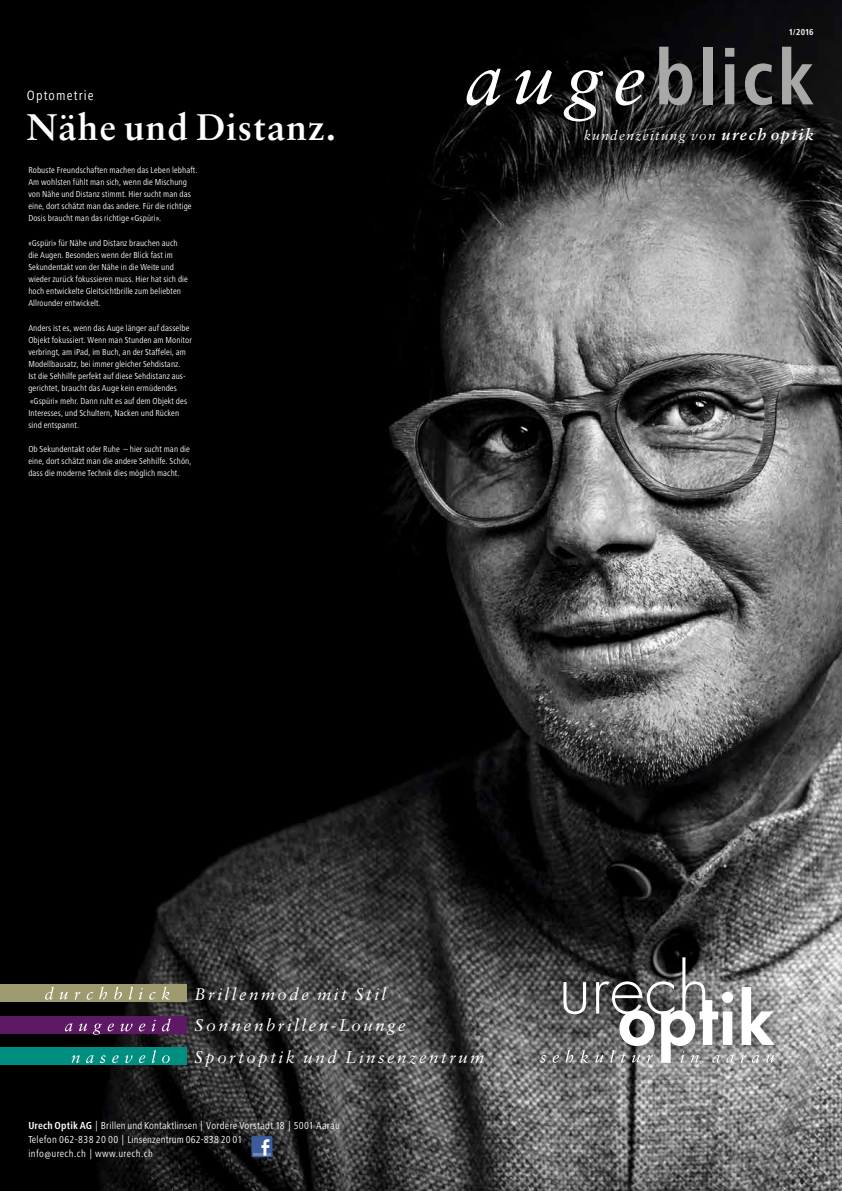
<style>
.page{position:relative;width:842px;height:1191px;background:#fff}
.page>*{position:absolute;margin:0;border:0;box-sizing:border-box;transform-origin:0 0}
.t1{font:700 condensed 80px "Frutiger Next LT";letter-spacing:.035em;color:#a8a8a7}
.t2{font:700 37px "Sabon LT";letter-spacing:.03em;color:#fff}
.t3{font:italic 16.9px/31.5px "Sabon LT";letter-spacing:.15em;color:#fff}
.t4{font:condensed 14px "Frutiger Next LT";letter-spacing:.08em;color:#fff}
.t5{font:italic 13.5px "Sabon LT";letter-spacing:.1em;color:#fff}
.t6{font:condensed 10.5px/14px "Frutiger Next LT";letter-spacing:.02em;color:#fff}
.t7{font:condensed 9px/12.2px "Frutiger Next LT";letter-spacing:.01em;color:#fff}
.t8{font:700 condensed 9px "Frutiger Next LT";color:#fff}
.s1{font-family:"Sabon LT";font-weight:400;font-style:italic;font-stretch:normal;font-size:75px;color:#fff}
.s2{font-weight:700;font-size:16px}
.s3{font-weight:700}
</style>
<div class="page">
<img style="left:0;top:0;width:842px;height:1191px">
<div style="left:251px;top:1136px;width:21px;height:21px;background:#3c5c9c"></div>
<hr style="left:253px;top:1152px;width:18px;height:3px;background:#6f86b6">
<svg style="left:261px;top:1139px;width:8px;height:16px"></svg>
<div style="left:0;top:984px;width:187px;height:17px;background:#9d9a6f"></div>
<svg style="left:45px;top:986px;width:9px;height:13px"></svg>
<svg style="left:60px;top:991px;width:8px;height:8px"></svg>
<svg style="left:74px;top:992px;width:6px;height:7px"></svg>
<svg style="left:87px;top:992px;width:6px;height:7px"></svg>
<svg style="left:99px;top:986px;width:8px;height:13px"></svg>
<svg style="left:114px;top:986px;width:8px;height:13px"></svg>
<svg style="left:129px;top:986px;width:4px;height:13px"></svg>
<svg style="left:139px;top:988px;width:4px;height:11px"></svg>
<svg style="left:149px;top:991px;width:7px;height:8px"></svg>
<svg style="left:162px;top:986px;width:8px;height:13px"></svg>
<div style="left:0;top:1015px;width:187px;height:18px;background:#5e1964"></div>
<svg style="left:65px;top:1023px;width:7px;height:8px"></svg>
<svg style="left:79px;top:1023px;width:8px;height:8px"></svg>
<svg style="left:93px;top:1023px;width:9px;height:12px"></svg>
<svg style="left:108px;top:1023px;width:6px;height:8px"></svg>
<svg style="left:120px;top:1023px;width:13px;height:8px"></svg>
<svg style="left:139px;top:1023px;width:6px;height:8px"></svg>
<svg style="left:152px;top:1019px;width:4px;height:12px"></svg>
<svg style="left:162px;top:1018px;width:9px;height:13px"></svg>
<div style="left:0;top:1047px;width:187px;height:18px;background:#008e80"></div>
<svg style="left:72px;top:1055px;width:8px;height:7px"></svg>
<svg style="left:86px;top:1055px;width:8px;height:8px"></svg>
<svg style="left:100px;top:1055px;width:5px;height:8px"></svg>
<svg style="left:112px;top:1055px;width:7px;height:8px"></svg>
<svg style="left:125px;top:1055px;width:8px;height:8px"></svg>
<svg style="left:139px;top:1055px;width:6px;height:8px"></svg>
<svg style="left:152px;top:1050px;width:4px;height:13px"></svg>
<svg style="left:162px;top:1055px;width:8px;height:8px"></svg>
<div style="left:526px;top:942px;width:267px;height:141px;background:#000;opacity:.7"></div>
<svg style="left:563px;top:982px;width:23px;height:32px"></svg>
<svg style="left:741px;top:987px;width:34px;height:58px"></svg>
<svg style="left:540px;top:1055px;width:6px;height:7px"></svg>
<svg style="left:553px;top:1055px;width:6px;height:7px"></svg>
<svg style="left:565px;top:1050px;width:8px;height:12px"></svg>
<svg style="left:580px;top:1050px;width:8px;height:12px"></svg>
<svg style="left:595px;top:957px;width:139px;height:105px"></svg>
<svg style="left:740px;top:1055px;width:6px;height:7px"></svg>
<svg style="left:752px;top:1054px;width:7px;height:8px"></svg>
<svg style="left:766px;top:1055px;width:8px;height:7px"></svg>
<h3 class="t4" style="left:27px;top:87px;width:68px">Optometrie</h3>
<h2 class="t2" style="left:27px;top:104px;width:310px">Nähe und Distanz.</h2>
<p class="t7" style="left:28px;top:164px;width:171px">Robuste Freundschaften machen das Leben lebhaft.<br>Am wohlsten fühlt man sich, wenn die Mischung von Nähe und Distanz stimmt. Hier sucht man das eine, dort schätzt man das andere. Für die richtige Dosis braucht man das richtige «Gspüri».</p>
<p class="t7" style="left:28px;top:236px;width:161px">«Gspüri» für Nähe und Distanz brauchen auch die Augen. Besonders wenn der Blick fast im Sekundentakt von der Nähe in die Weite und wieder zurück fokussieren muss. Hier hat sich die hoch entwickelte Gleitsichtbrille zum beliebten Allrounder entwickelt.</p>
<p class="t7" style="left:28px;top:321px;width:165px">Anders ist es, wenn das Auge länger auf dasselbe Objekt fokussiert. Wenn man Stunden am Monitor verbringt, am iPad, im Buch, an der Staffelei, am Modellbausatz, bei immer gleicher Sehdistanz.<br>Ist die Sehhilfe perfekt auf diese Sehdistanz aus&shy;gerichtet, braucht das Auge kein ermüdendes «Gspüri» mehr. Dann ruht es auf dem Objekt des Interesses, und Schultern, Nacken und Rücken sind entspannt.</p>
<p class="t7" style="left:28px;top:443px;width:165px">Ob Sekundentakt oder Ruhe – hier sucht man die eine, dort schätzt man die andere Sehhilfe. Schön, dass die moderne Technik dies möglich macht.</p>
<p class="t8" style="left:789px;top:27px;width:26px">1/2016</p>
<h1 class="t1" style="left:466px;top:33px;width:350px"><span class="s1">auge</span>blick</h1>
<h3 class="t5" style="left:584px;top:127px;width:231px">kundenzeitung von <span class="s2">urech optik</span></h3>
<h3 class="t3" style="left:194px;top:978px;width:291px">Brillenmode mit Stil<br>Sonnenbrillen-Lounge<br>Sportoptik und Linsenzentrum</h3>
<p class="t6" style="left:28px;top:1118px;width:313px"><span class="s3">Urech Optik AG</span> | Brillen und Kontaktlinsen | Vordere Vorstadt 18 | 5001 Aarau<br>Telefon 062-838 20 00 | Linsenzentrum 062-838 20 01<br>info@urech.ch | www.urech.ch</p>
</div>
